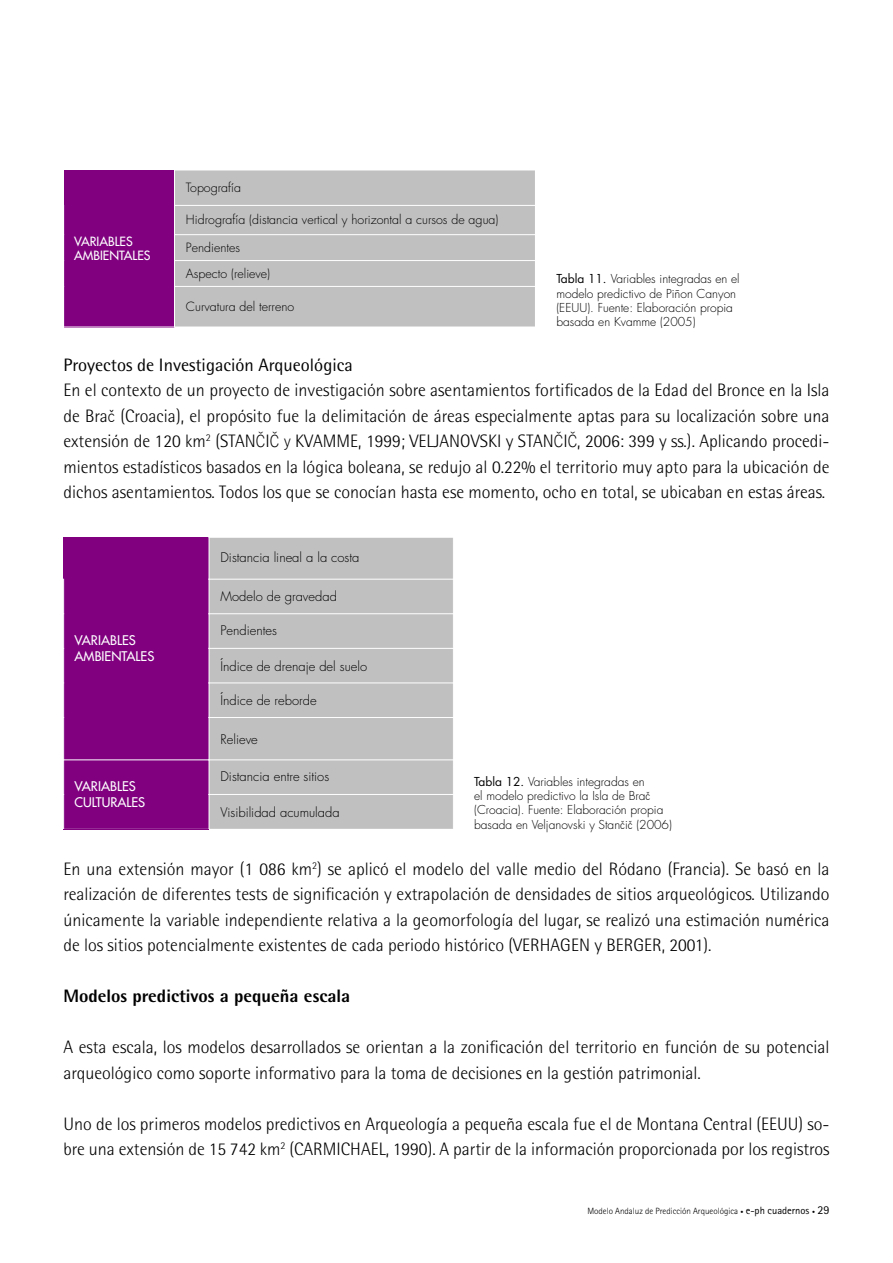
<style>
.page{position:relative;width:893px;height:1263px;background:#fff}
.page>*{position:absolute;margin:0;border:0;box-sizing:border-box;transform-origin:0 0}
.t1{font:300 18px/25.5px "Rotis Semi Sans";color:#000;text-align:justify}
.t2{font:18px "Rotis Semi Sans";color:#000}
.t3{font:800 18px "Rotis Semi Sans";color:#000}
.t4{font:300 12.9px "Futura";color:#000}
.t5{font:12.9px/15.1px "Futura";color:#fff}
.t6{font:300 12.45px/25.7px "Futura";color:#000}
.t7{font:12.45px/14.5px "Futura";color:#fff}
.t8{font:300 12px/14.4px "Futura";color:#000}
.t9{font:300 9px "Rotis Sans Serif";color:#000}
.s1{font-weight:400}
.s2{font-family:"News Got T Ligh";font-weight:400}
.s3{font-weight:400;font-size:6px}
.s4{font-weight:400;font-size:10.5px}
.s5{font-weight:400;font-size:12px}
</style>
<div class="page">
<div style="left:64px;top:170px;width:110px;height:157px;background:#800080"></div>
<div style="left:174px;top:170px;width:361px;height:35px;background:#c0c0c0"></div>
<div style="left:174px;top:205px;width:361px;height:29px;background:#c0c0c0"></div>
<div style="left:174px;top:234px;width:361px;height:26px;background:#c0c0c0"></div>
<div style="left:174px;top:260px;width:361px;height:26px;background:#c0c0c0"></div>
<div style="left:174px;top:286px;width:361px;height:41px;background:#c0c0c0"></div>
<hr style="left:174px;top:170px;width:361px;height:1px;background:#fff">
<hr style="left:174px;top:170px;width:1px;height:35px;background:#fff">
<hr style="left:174px;top:205px;width:361px;height:1px;background:#fff">
<hr style="left:174px;top:234px;width:361px;height:1px;background:#fff">
<hr style="left:174px;top:260px;width:361px;height:1px;background:#fff">
<svg style="left:174px;top:206px;width:1px;height:80px"></svg>
<hr style="left:174px;top:286px;width:361px;height:1px;background:#fff">
<hr style="left:174px;top:286px;width:1px;height:41px;background:#fff">
<div style="left:64px;top:537px;width:145px;height:222px;background:#800080"></div>
<div style="left:209px;top:537px;width:244px;height:42px;background:#c0c0c0"></div>
<div style="left:209px;top:579px;width:244px;height:34px;background:#c0c0c0"></div>
<div style="left:209px;top:613px;width:244px;height:35px;background:#c0c0c0"></div>
<div style="left:209px;top:648px;width:244px;height:34px;background:#c0c0c0"></div>
<div style="left:209px;top:682px;width:244px;height:35px;background:#c0c0c0"></div>
<div style="left:209px;top:717px;width:244px;height:42px;background:#c0c0c0"></div>
<div style="left:64px;top:759px;width:145px;height:70px;background:#800080"></div>
<div style="left:209px;top:759px;width:244px;height:35px;background:#c0c0c0"></div>
<div style="left:209px;top:794px;width:244px;height:35px;background:#c0c0c0"></div>
<hr style="left:209px;top:537px;width:244px;height:1px;background:#fff">
<hr style="left:209px;top:537px;width:1px;height:42px;background:#fff">
<hr style="left:209px;top:578px;width:244px;height:1px;background:#fff">
<hr style="left:209px;top:579px;width:1px;height:34px;background:#fff">
<hr style="left:209px;top:613px;width:244px;height:1px;background:#fff">
<hr style="left:209px;top:613px;width:1px;height:35px;background:#fff">
<hr style="left:209px;top:648px;width:244px;height:1px;background:#fff">
<hr style="left:209px;top:648px;width:1px;height:34px;background:#fff">
<hr style="left:209px;top:682px;width:244px;height:1px;background:#fff">
<hr style="left:209px;top:682px;width:1px;height:35px;background:#fff">
<hr style="left:209px;top:717px;width:244px;height:1px;background:#fff">
<hr style="left:209px;top:717px;width:1px;height:42px;background:#fff">
<hr style="left:64px;top:759px;width:145px;height:1px;background:#fff">
<hr style="left:209px;top:759px;width:244px;height:1px;background:#fff">
<hr style="left:209px;top:759px;width:1px;height:35px;background:#fff">
<hr style="left:209px;top:794px;width:244px;height:1px;background:#fff">
<hr style="left:209px;top:794px;width:1px;height:34px;background:#fff">
<p class="t7" style="left:74px;top:233px;width:78px">VARIABLES<br>AMBIENTALES</p>
<p class="t6" style="left:186px;top:174px;width:57px">Topografía</p>
<p class="t6" style="left:186px;top:207px;width:314px">Hidrografía (distancia vertical y horizontal a cursos de agua)</p>
<p class="t6" style="left:186px;top:235px;width:86px">Pendientes<br>Aspecto (relieve)</p>
<p class="t6" style="left:186px;top:293px;width:110px">Curvatura del terreno</p>
<p class="t8" style="left:556px;top:271px;width:185px"><span class="s1">Tabla 11.</span> Variables integradas en el modelo predictivo de Piñon Canyon (EEUU). Fuente: Elaboración propia basada en Kvamme (2005)</p>
<p class="t2" style="left:63px;top:354px;width:291px">Proyectos de Investigación Arqueológica</p>
<p class="t1" style="left:63px;top:377px;width:767px">En el contexto de un proyecto de investigación sobre asentamientos fortificados de la Edad del Bronce en la Isla de Bra<span class="s2">č</span> (Croacia), el propósito fue la delimitación de áreas especialmente aptas para su localización sobre una extensión de 120 km<sup>2</sup> (STAN<span class="s2">Č</span>I<span class="s2">Č y</span> KVAMME, 1999; VELJANOVSKI y STAN<span class="s2">Č</span>I<span class="s2">Č</span>, 2006: 399 y ss.). Aplicando procedi&shy;mientos estadísticos basados en la lógica boleana, se redujo al 0.22% el territorio muy apto para la ubicación de dichos asentamientos. Todos los que se conocían hasta ese momento, ocho en total, se ubicaban en estas áreas.</p>
<p class="t5" style="left:74px;top:633px;width:81px">VARIABLES<br>AMBIENTALES</p>
<p class="t4" style="left:220px;top:549px;width:140px">Distancia lineal a la costa</p>
<p class="t4" style="left:220px;top:588px;width:118px">Modelo de gravedad</p>
<p class="t4" style="left:220px;top:622px;width:58px">Pendientes</p>
<p class="t4" style="left:220px;top:657px;width:148px">Índice de drenaje del suelo</p>
<p class="t4" style="left:220px;top:691px;width:98px">Índice de reborde</p>
<p class="t4" style="left:220px;top:730px;width:39px">Relieve</p>
<p class="t4" style="left:220px;top:768px;width:110px">Distancia entre sitios</p>
<p class="t4" style="left:220px;top:803px;width:120px">Visibilidad acumulada</p>
<p class="t8" style="left:474px;top:774px;width:199px"><span class="s1">Tabla 12.</span> Variables integradas en<br>el modelo predictivo la Isla de Bra<span class="s2">č </span>(Croacia). Fuente: Elaboración propia basada en Veljanovski y Stan<span class="s2">č</span>i<span class="s2">č</span> (2006)</p>
<p class="t1" style="left:63px;top:855px;width:767px">En una extensión mayor (1 086 km<sup>2</sup>) se aplicó el modelo del valle medio del Ródano (Francia). Se basó en la realización de diferentes tests de significación y extrapolación de densidades de sitios arqueológicos. Utilizando únicamente la variable independiente relativa a la geomorfología del lugar, se realizó una estimación numérica de los sitios potencialmente existentes de cada periodo histórico (VERHAGEN y BERGER, 2001).</p>
<p class="t3" style="left:63px;top:984px;width:288px">Modelos predictivos a pequeña escala</p>
<p class="t1" style="left:63px;top:1034px;width:767px">A esta escala, los modelos desarrollados se orientan a la zonificación del territorio en función de su potencial arqueológico como soporte informativo para la toma de decisiones en la gestión patrimonial.</p>
<p class="t1" style="left:63px;top:1110px;width:767px">Uno de los primeros modelos predictivos en Arqueología a pequeña escala fue el de Montana Central (EEUU) so&shy;bre una extensión de 15 742 km<sup>2</sup> (CARMICHAEL, 1990). A partir de la información proporcionada por los registros</p>
<p class="t5" style="left:74px;top:778px;width:72px">VARIABLES<br>CULTURALES</p>
<p class="t9" style="left:587px;top:1205px;width:243px">Modelo Andaluz de Predicción Arqueológica <span class="s3">•</span> <span class="s4">e-ph cuadernos</span> <span class="s3">•</span> <span class="s5">29</span></p>
</div>
